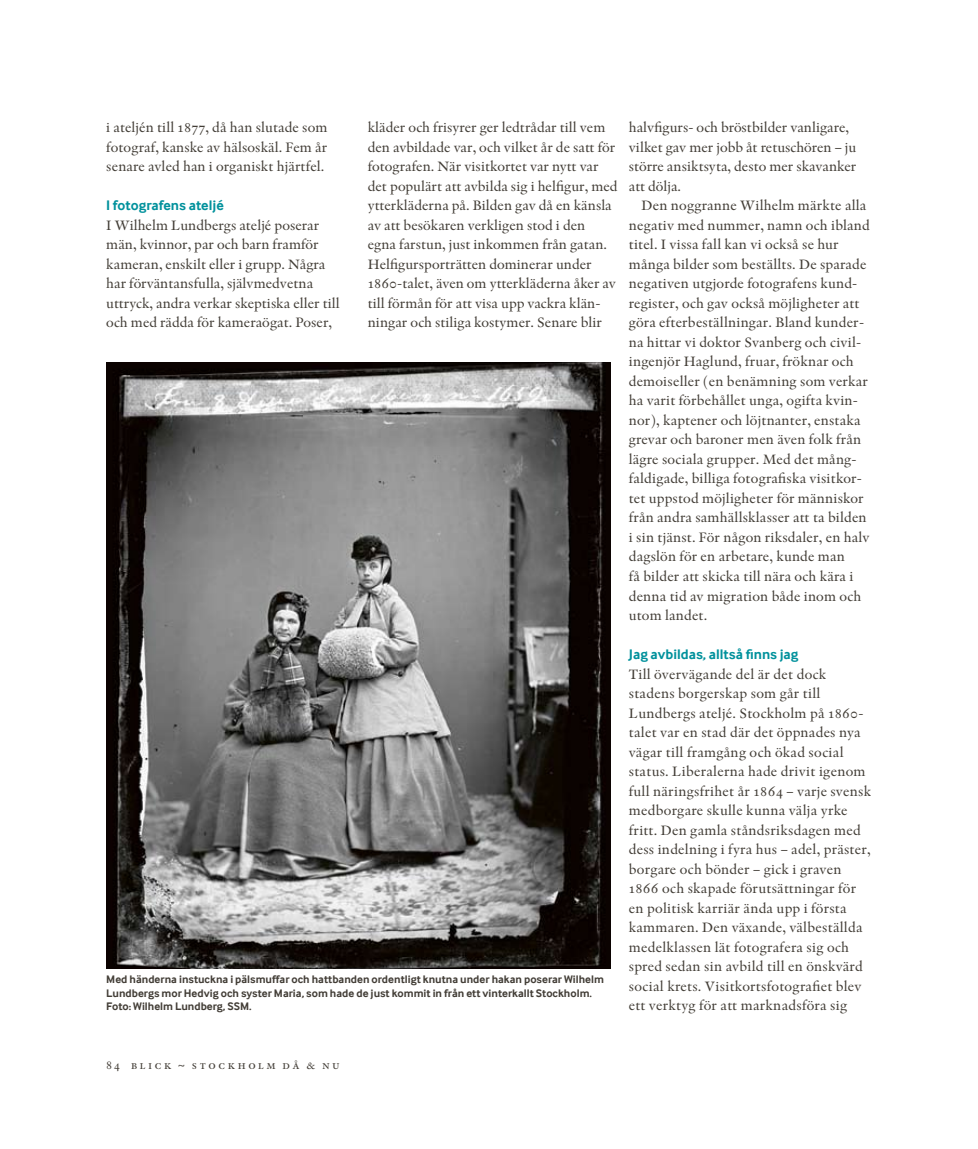
<style>
.page{position:relative;width:978px;height:1149px;background:#fff}
.page>*{position:absolute;margin:0;border:0;box-sizing:border-box;transform-origin:0 0}
.t1{font:14.25px/19.5px "Indigo Regular Os F";letter-spacing:.01em;color:#423d36}
.t2{font:700 14.25px "Inter Face Da Ma";color:#00919c}
.t3{font:12px "Indigo Regular SC";letter-spacing:.15em;color:#423d36}
.t4{font:700 11.25px/13.5px "Inter Face Da Ma";color:#423d36}
.s1{font-family:"Indigo Regular Os F"}
</style>
<div class="page">
<img style="left:106px;top:362px;width:505px;height:605px">
<p class="t1" style="left:368px;top:117px;width:251px">kläder och frisyrer ger ledtrådar till vem den avbildade var, och vilket år de satt för fotografen. När visitkortet var nytt var det populärt att avbilda sig i hel-figur, med ytterkläderna på. Bilden gav då en känsla av att besökaren verkligen stod i den<br>egna farstun, just inkommen från gatan.<br>Helfigursporträtten dominerar under 1860-talet, även om ytterkläderna åker av till förmån för att visa upp vackra klän&shy;ningar och stiliga kostymer. Senare blir</p>
<p class="t1" style="left:629px;top:117px;width:229px">hal-vfigurs- och bröstbilder vanligare, vilket gav mer jobb åt retuschören – ju större ansikts-yta, desto mer skavanker att dölja.</p>
<p class="t1" style="left:106px;top:117px;width:223px;text-align:justify">i ateljén till 1877, då han slutade som fotograf, kanske av hälsoskäl. Fem år senare avled han i organiskt hjärtfel.</p>
<p class="t2" style="left:106px;top:197px;width:119px">I fotografens ateljé</p>
<p class="t1" style="left:106px;top:215px;width:235px">I Wilhelm Lundbergs ateljé poserar män, kvinnor, par och barn framför kameran, enskilt eller i grupp. Några har förväntansfulla, självmedvetna uttryck, andra verkar skeptiska eller till och med rädda för kameraögat. Poser,</p>
<p class="t1" style="left:629px;top:195px;width:243px;text-indent:13px">Den noggranne Wilhelm märkte alla negativ med nummer, namn och ibland titel. I vissa fall kan vi också se hur många bilder som beställts. De sparade negativen utgjorde fotografens kund&shy;register, och gav också möjlig-heter att göra efterbeställningar. Bland kunder&shy;na hittar vi doktor Svanberg och civil&shy;ingenjör Haglund, fruar, fröknar och demoiseller (en benämning som verkar ha varit förbehållet unga, ogifta kvin&shy;nor), kaptener och löjtnanter, enstaka grevar och baroner men även folk från lägre sociala grupper. Med det mång&shy;faldigade, billiga fotografiska visitkor&shy;tet uppstod möjligheter för människor från andra samhällsklasser att ta bilden i sin tjänst. För någon riksdaler, en halv dagslön för en arbetare, kunde man<br>få bilder att skicka till nära och kära i denna tid av migration både inom och utom landet.</p>
<p class="t2" style="left:629px;top:645px;width:171px">Jag avbildas, alltså finns jag</p>
<p class="t1" style="left:629px;top:663px;width:244px">Till övervägande del är det dock stadens borgerskap som går till Lundbergs ateljé. Stockholm på 1860- talet var en stad där det öppnades nya vägar till framgång och ökad social status. Liberalerna hade drivit igenom full näringsfrihet år 1864 – varje svensk medborgare skulle kunna välja yrke fritt. Den gamla ståndsriksdagen med dess indelning i fyra hus – adel, präster, borgare och bönder – gick i graven 1866 och skapade förutsättningar för en politisk karriär ända upp i första kammaren. Den växande, välbeställda medelklassen lät fotografera sig och spred sedan sin avbild till en önskvärd social krets. Visitkortsfotografiet blev ett verktyg för att marknadsföra sig</p>
<p class="t4" style="left:106px;top:972px;width:499px">Med händerna instuckna i pälsmuffar och hattbanden ordentligt knutna under hakan poserar Wilhelm<br>Lundbergs mor Hedvig och syster Maria, som hade de just kommit in från ett vinterkallt Stockholm.<br>Foto: Wilhelm Lundberg, SSM.</p>
<p class="t3" style="left:106px;top:1057px;width:236px">84 blick <span class="s1">~</span> stockholm då &amp; nu</p>
</div>
